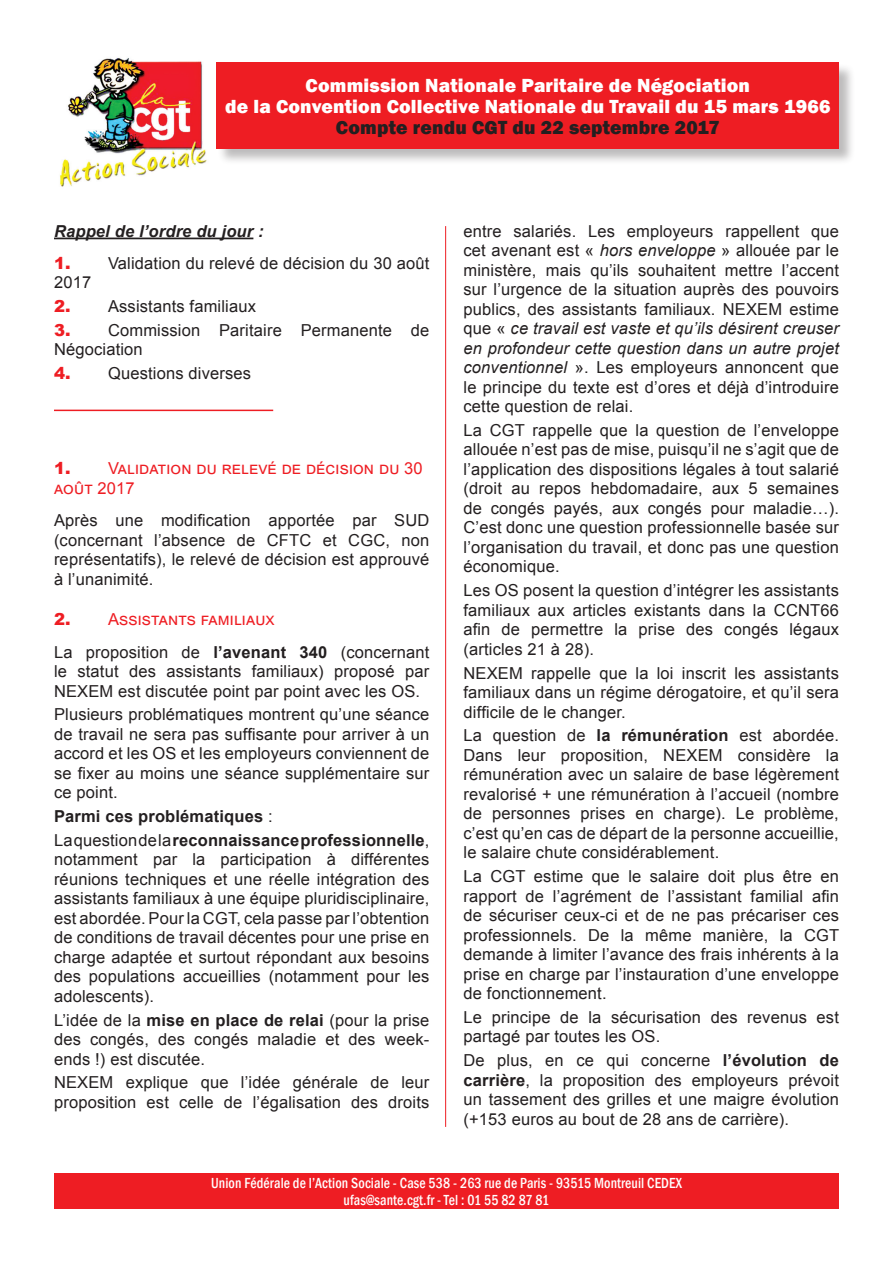
<style>
.page{position:relative;width:893px;height:1263px;background:#fff}
.page>*{position:absolute;margin:0;border:0;box-sizing:border-box;transform-origin:0 0}
.txt_courant{font:800 19.5px/21px "Franklin Gothic";letter-spacing:.01em;color:#fff;text-align:center}
.txt_courant-2{font:16.5px/19.5px "Arial";letter-spacing:.01em;color:#231f20;text-align:justify}
.txt_courant-3{font:16.5px/19.5px "Arial";letter-spacing:.01em;color:#ee1d23}
.txt_courant-4{font:700 16.5px "Arial";letter-spacing:.01em;color:#231f20}
.txt_courant-5{font:italic 700 16.5px "Arial";letter-spacing:.01em;color:#231f20}
.txt_courant-6{font:500 condensed 15px/16.5px "Franklin Gothic";letter-spacing:.01em;color:#fff;text-align:center;scale:.93 1}
.s1{color:#231f20}
.s2{font-weight:900;color:#ee1d23}
.s3{font-weight:900}
.s4{font-weight:700}
.s5{font-weight:400}
.s6{font-style:italic}
</style>
<div class="page">
<hr style="left:54px;top:238px;width:199px;height:1px;background:#231f20">
<div style="left:217px;top:63px;width:638px;height:103px;background:#231f20;opacity:.3"></div>
<div style="left:217px;top:63px;width:622px;height:86px;background:#ee1d23"></div>
<div style="left:54px;top:1174px;width:785px;height:35px;background:#ee1d23"></div>
<img style="left:60px;top:58px;width:147px;height:129px">
<hr style="left:445px;top:226px;width:1px;height:901px;background:#ee1d23">
<hr style="left:54px;top:410px;width:219px;height:1px;background:#ee1d23">
<p class="txt_courant" style="left:225px;top:75px;width:607px">Commission Nationale Paritaire de Négociation<br>de la Convention Collective Nationale du Travail du 15 mars 1966<br><span class="s1">Compte rendu CGT du 22 septembre 2017</span></p>
<p class="txt_courant-5" style="left:54px;top:220px;width:211px">Rappel de l’ordre du jour :</p>
<p class="txt_courant-2" style="left:54px;top:253px;width:377px"><span class="s2">1.</span> Validation du relevé de décision du 30 août<br>2017</p>
<p class="txt_courant-2" style="left:54px;top:297px;width:204px"><span class="s2">2.</span> Assistants familiaux</p>
<p class="txt_courant-2" style="left:54px;top:320px;width:377px"><span class="s2">3.</span> Commission Paritaire Permanente de<br>Négociation</p>
<p class="txt_courant-2" style="left:54px;top:364px;width:199px"><span class="s2">4.</span> Questions diverses</p>
<p class="txt_courant-3" style="left:54px;top:459px;width:370px"><span class="s3">1.</span> Validation du relevé de décision du 30 août 2017</p>
<p class="txt_courant-2" style="left:54px;top:510px;width:377px">Après une modification apportée par SUD (concernant l’absence de CFTC et CGC, non représentatifs), le relevé de décision est approuvé à l’unanimité.</p>
<p class="txt_courant-3" style="left:54px;top:610px;width:221px"><span class="s3">2.</span> Assistants familiaux</p>
<p class="txt_courant-2" style="left:54px;top:642px;width:377px">La proposition de <span class="s4">l’avenant 340</span> (concernant le statut des assistants familiaux) proposé par NEXEM est discutée point par point avec les OS.</p>
<p class="txt_courant-2" style="left:54px;top:705px;width:377px">Plusieurs problématiques montrent qu’une séance de travail ne sera pas suffisante pour arriver à un accord et les OS et les employeurs conviennent de se fixer au moins une séance supplémentaire sur ce point.</p>
<p class="txt_courant-4" style="left:54px;top:805px;width:220px">Parmi ces problématiques <span class="s5">:</span></p>
<p class="txt_courant-2" style="left:54px;top:830px;width:377px">La question de la <span class="s4">reconnaissance professionnelle</span>, notamment par la participation à différentes réunions techniques et une réelle intégration des assistants familiaux à une équipe pluridisciplinaire, est abordée. Pour la CGT, cela passe par l’obtention de conditions de travail décentes pour une prise en charge adaptée et surtout répondant aux besoins des populations accueillies (notamment pour les adolescents).</p>
<p class="txt_courant-2" style="left:54px;top:1010px;width:377px">L’idée de la <span class="s4">mise en place de relai</span> (pour la prise des congés, des congés maladie et des week&shy;ends !) est discutée.</p>
<p class="txt_courant-2" style="left:54px;top:1073px;width:377px">NEXEM explique que l’idée générale de leur proposition est celle de l’égalisation des droits</p>
<p class="txt_courant-2" style="left:463px;top:221px;width:377px">entre salariés. Les employeurs rappellent que cet avenant est « <span class="s6">hors enveloppe</span> » allouée par le ministère, mais qu’ils souhaitent mettre l’accent sur l’urgence de la situation auprès des pouvoirs publics, des assistants familiaux. NEXEM estime que « <span class="s6">ce travail est vaste et qu’ils désirent creuser en profondeur cette question dans un autre projet conventionnel</span> ». Les employeurs annoncent que le principe du texte est d’ores et déjà d’introduire cette question de relai.</p>
<p class="txt_courant-2" style="left:463px;top:420px;width:377px">La CGT rappelle que la question de l’enveloppe allouée n’est pas de mise, puisqu’il ne s’agit que de l’application des dispositions légales à tout salarié (droit au repos hebdomadaire, aux 5 semaines de congés payés, aux congés pour maladie…).<br>C’est donc une question professionnelle basée sur l’organisation du travail, et donc pas une question économique.</p>
<p class="txt_courant-2" style="left:463px;top:581px;width:377px">Les OS posent la question d’intégrer les assistants familiaux aux articles existants dans la CCNT66 afin de permettre la prise des congés légaux (articles 21 à 28).</p>
<p class="txt_courant-2" style="left:463px;top:663px;width:377px">NEXEM rappelle que la loi inscrit les assistants familiaux dans un régime dérogatoire, et qu’il sera difficile de le changer.</p>
<p class="txt_courant-2" style="left:463px;top:726px;width:377px">La question de <span class="s4">la rémunération</span> est abordée.<br>Dans leur proposition, NEXEM considère la rémunération avec un salaire de base légèrement revalorisé + une rémunération à l’accueil (nombre de personnes prises en charge). Le problème, c’est qu’en cas de départ de la personne accueillie, le salaire chute considérablement.</p>
<p class="txt_courant-2" style="left:463px;top:866px;width:377px">La CGT estime que le salaire doit plus être en rapport de l’agrément de l’assistant familial afin de sécuriser ceux-ci et de ne pas précariser ces professionnels. De la même manière, la CGT demande à limiter l’avance des frais inhérents à la prise en charge par l’instauration d’une enveloppe de fonctionnement.</p>
<p class="txt_courant-2" style="left:463px;top:1007px;width:377px">Le principe de la sécurisation des revenus est partagé par toutes les OS.</p>
<p class="txt_courant-2" style="left:463px;top:1050px;width:377px">De plus, en ce qui concerne <span class="s4">l’évolution de carrière</span>, la proposition des employeurs prévoit un tassement des grilles et une maigre évolution (+153 euros au bout de 28 ans de carrière).</p>
<p class="txt_courant-6" style="left:211px;top:1175px;width:508px">Union Fédérale de l’Action Sociale - Case 538 - 263 rue de Paris - 93515 Montreuil CEDEX ufas@sante.cgt.fr - Tel : 01 55 82 87 81</p>
</div>
